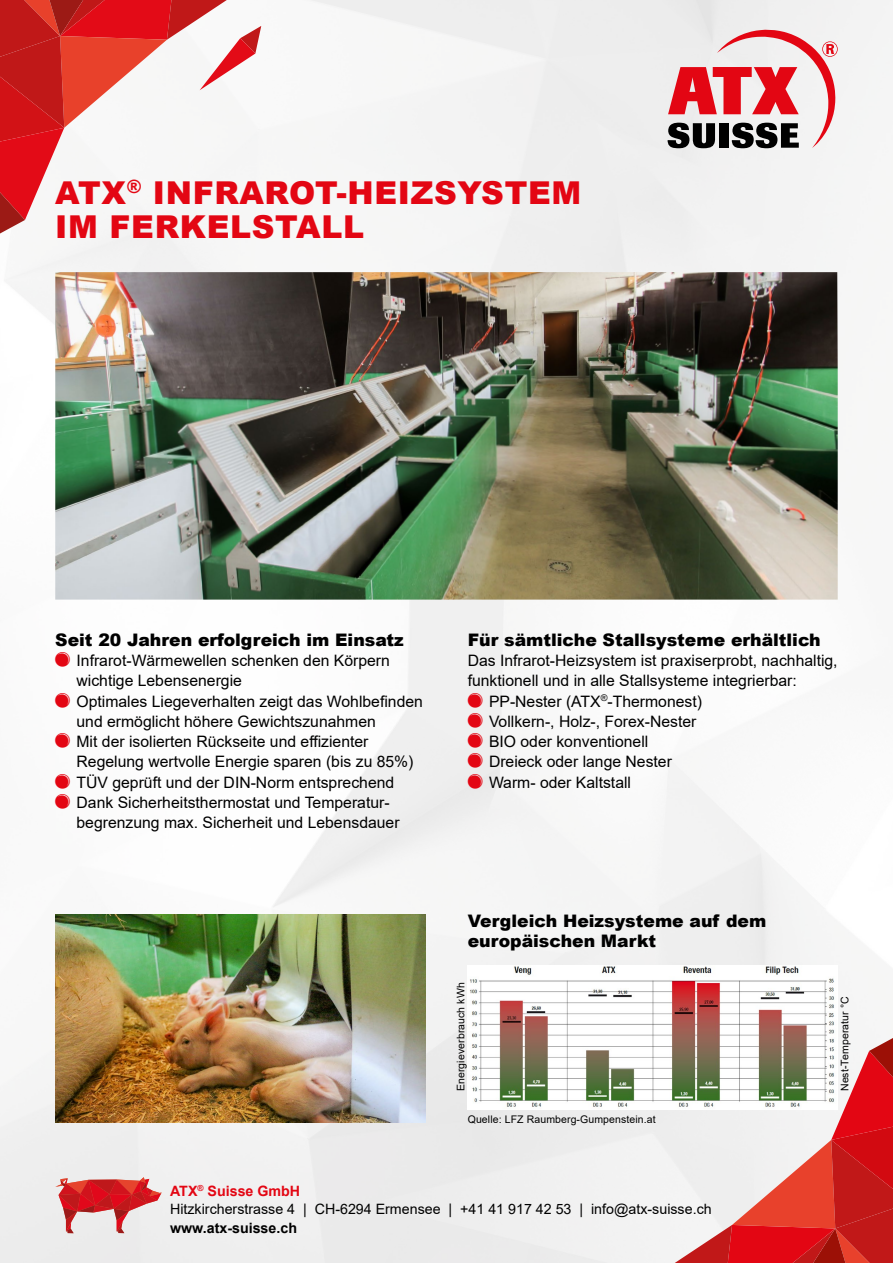
<style>
.page{position:relative;width:893px;height:1263px;background:#fff}
.page>*{position:absolute;margin:0;border:0;box-sizing:border-box;transform-origin:0 0}
.t1{font:900 31.5px/34.5px "Arial";letter-spacing:.02em;color:#e30613}
.t2{font:900 17.25px/20.2px "Arial";color:#000}
.t3{font:15.75px/20.2px "Arial";color:#000}
.t4{font:14.25px/18.8px "Arial";color:#000}
.t5{font:700 14.25px "Arial";color:#000}
.t6{font:10.5px "Arial";letter-spacing:.01em;color:#000}
.s1{font-weight:700;color:#e30613}
</style>
<div class="page">
<img style="left:0;top:0;width:893px;height:1263px">
<svg style="left:0;top:0;width:261px;height:233px"></svg>
<svg style="left:675px;top:1038px;width:218px;height:225px"></svg>
<svg style="left:668px;top:30px;width:170px;height:118px"></svg>
<svg style="left:55px;top:1177px;width:107px;height:56px;background:#dc8082"></svg>
<img style="left:55px;top:914px;width:370px;height:209px">
<img style="left:468px;top:965px;width:370px;height:145px">
<img style="left:55px;top:272px;width:783px;height:328px">
<svg style="left:55px;top:652px;width:15px;height:15px"></svg>
<svg style="left:55px;top:692px;width:15px;height:15px"></svg>
<svg style="left:55px;top:733px;width:15px;height:15px"></svg>
<svg style="left:55px;top:773px;width:15px;height:15px"></svg>
<svg style="left:55px;top:794px;width:15px;height:15px"></svg>
<svg style="left:468px;top:692px;width:15px;height:15px"></svg>
<svg style="left:468px;top:713px;width:15px;height:75px"></svg>
<h1 class="t1" style="left:55px;top:174px;width:527px">ATX<sup>®</sup> INFRAROT-HEIZSYSTEM<br>IM FERKELSTALL</h1>
<p class="t2" style="left:55px;top:629px;width:350px">Seit 20 Jahren erfolgreich im Einsatz</p>
<p class="t3" style="left:77px;top:650px;width:348px">Infrarot-Wärmewellen schenken den Körpern wichtige Lebensenergie<br>Optimales Liegeverhalten zeigt das Wohlbefinden und ermöglicht höhere Gewichtszunahmen<br>Mit der isolierten Rückseite und effizienter Regelung wertvolle Energie sparen (bis zu 85%)<br>TÜV geprüft und der DIN-Norm entsprechend Dank Sicherheitsthermostat und Temperatur&shy;begrenzung max. Sicherheit und Lebensdauer</p>
<p class="t2" style="left:468px;top:629px;width:355px">Für sämtliche Stallsysteme erhältlich</p>
<p class="t3" style="left:468px;top:650px;width:371px">Das Infrarot-Heizsystem ist praxiserprobt, nachhaltig,</p>
<p class="t3" style="left:468px;top:671px;width:331px">funktionell und in alle Stallsysteme integrierbar:</p>
<p class="t3" style="left:489px;top:691px;width:215px">PP-Nester (ATX<sup>®</sup>-Thermonest)</p>
<p class="t3" style="left:489px;top:711px;width:209px">Vollkern-, Holz-, Forex-Nester</p>
<p class="t3" style="left:489px;top:731px;width:161px">BIO oder konventionell</p>
<p class="t3" style="left:489px;top:752px;width:184px">Dreieck oder lange Nester</p>
<p class="t3" style="left:489px;top:772px;width:144px">Warm- oder Kaltstall</p>
<p class="t2" style="left:468px;top:910px;width:300px">Vergleich Heizsysteme auf dem europäischen Markt</p>
<p class="t6" style="left:454px;top:1091px;width:110px;rotate:-90deg">Energieverbrauch kWh</p>
<p class="t6" style="left:468px;top:1112px;width:189px">Quelle: LFZ Raumberg-Gumpenstein.at</p>
<p class="t6" style="left:838px;top:1091px;width:96px;rotate:-90deg">Nest-Temperatur °C</p>
<p class="t4" style="left:170px;top:1181px;width:543px"><span class="s1">ATX</span><sup>®</sup> <span class="s1">Suisse GmbH<br></span>Hitzkircherstrasse 4 | CH-6294 Ermensee | +41 41 917 42 53 | info@atx-suisse.ch</p>
<p class="t5" style="left:170px;top:1218px;width:128px">www.atx-suisse.ch</p>
</div>
